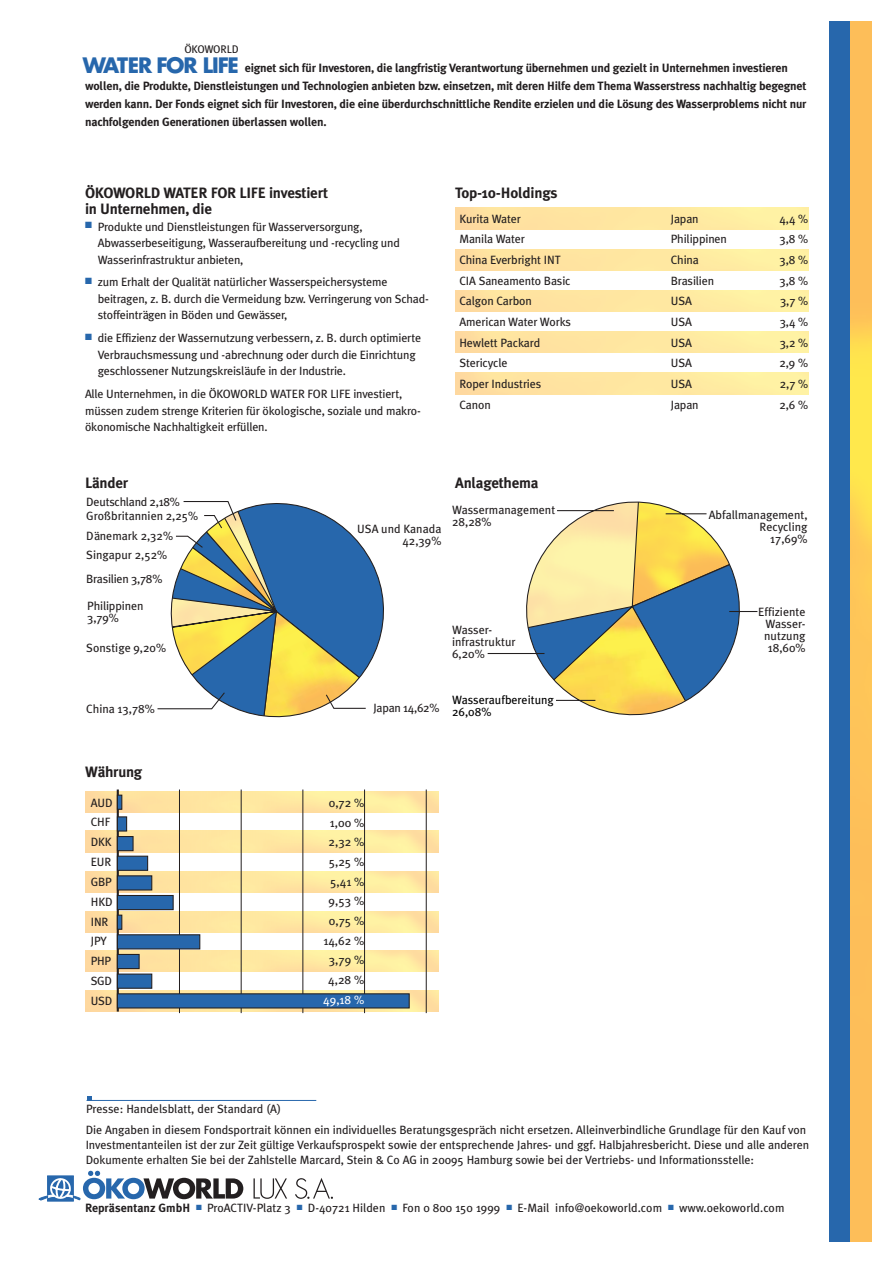
<style>
.page{position:relative;width:893px;height:1263px;background:#fff}
.page>*{position:absolute;margin:0;border:0;box-sizing:border-box;transform-origin:0 0}
.t1{font:700 20.7px "Futura";letter-spacing:-.06em;color:#2767ac}
.t2{font:700 15px/16.5px "Meta Plus";letter-spacing:-.015em;color:#231f20}
.t3{font:12px/12px "Meta Plus";letter-spacing:-.01em;color:#231f20}
.t4{font:700 12px/18px "Meta Plus";letter-spacing:-.015em;color:#231f20}
.t5{font:12px/12px "Meta Plus";color:#000}
.t6{font:12px "Meta Plus";color:#fff}
.t7{font:11.1px "Meta Plus";letter-spacing:-.02em;color:#231f20}
.s1{font-weight:700}
.s2{color:#2767ac}
</style>
<div class="page">
<div style="left:829px;top:21px;width:42px;height:1221px;background:#2767ac"></div>
<img style="left:850px;top:21px;width:21px;height:1221px">
<svg style="left:487px;top:501px;width:271px;height:215px"></svg>
<svg style="left:157px;top:501px;width:227px;height:217px"></svg>
<div style="left:48px;top:1176px;width:25px;height:25px;background:#2767ac"></div>
<svg style="left:39px;top:1171px;width:204px;height:29px"></svg>
<svg style="left:253px;top:1178px;width:34px;height:21px"></svg>
<svg style="left:295px;top:1178px;width:38px;height:21px"></svg>
<img style="left:85px;top:792px;width:353px;height:21px">
<img style="left:85px;top:831px;width:353px;height:21px">
<img style="left:85px;top:872px;width:353px;height:21px">
<img style="left:85px;top:911px;width:353px;height:21px">
<img style="left:85px;top:950px;width:353px;height:22px">
<img style="left:85px;top:990px;width:353px;height:22px">
<hr style="left:117px;top:790px;width:2px;height:222px;background:#231f20">
<hr style="left:179px;top:790px;width:1px;height:223px;background:#231f20">
<hr style="left:302px;top:790px;width:1px;height:223px;background:#231f20">
<hr style="left:364px;top:790px;width:1px;height:223px;background:#231f20">
<hr style="left:426px;top:790px;width:1px;height:223px;background:#231f20">
<div style="left:117px;top:816px;width:10px;height:16px;background:#2767ac;border:1px solid #231f20"></div>
<div style="left:117px;top:836px;width:17px;height:15px;background:#2767ac;border:1px solid #231f20"></div>
<div style="left:117px;top:856px;width:31px;height:15px;background:#2767ac;border:1px solid #231f20"></div>
<svg style="left:118px;top:915px;width:4px;height:15px"></svg>
<div style="left:117px;top:895px;width:57px;height:15px;background:#2767ac;border:1px solid #231f20"></div>
<div style="left:117px;top:954px;width:23px;height:15px;background:#2767ac;border:1px solid #231f20"></div>
<div style="left:117px;top:934px;width:83px;height:15px;background:#2767ac;border:1px solid #231f20"></div>
<div style="left:117px;top:974px;width:35px;height:15px;background:#2767ac;border:1px solid #231f20"></div>
<hr style="left:241px;top:790px;width:1px;height:223px;background:#231f20">
<div style="left:117px;top:875px;width:35px;height:16px;background:#2767ac;border:1px solid #231f20"></div>
<div style="left:117px;top:993px;width:293px;height:16px;background:#2767ac;border:1px solid #231f20"></div>
<svg style="left:118px;top:795px;width:4px;height:15px"></svg>
<hr style="left:87px;top:1100px;width:229px;height:1px;background:#2767ac">
<svg style="left:87px;top:1096px;width:4px;height:4px"></svg>
<p class="t7" style="left:184px;top:45px;width:56px">ÖKOWORLD</p>
<h1 class="t1" style="left:83px;top:56px;width:157px">WATER FOR LIFE</h1>
<p class="t4" style="left:85px;top:60px;width:722px;text-indent:160px">eignet sich für Investoren, die langfristig Verantwortung übernehmen und gezielt in Unternehmen investieren wollen, die Produkte, Dienstleistungen und Technologien anbieten bzw. einsetzen, mit deren Hilfe dem Thema Wasserstress nachhaltig begegnet werden kann. Der Fonds eignet sich für Investoren, die eine überdurchschnittliche Rendite erzielen und die Lösung des Wasserproblems nicht nur nachfolgenden Generationen überlassen wollen.</p>
<p class="t2" style="left:85px;top:185px;width:244px">ÖKOWORLD WATER FOR LIFE investiert in Unternehmen, die</p>
<p class="t3" style="left:98px;top:219px;width:304px;line-height:16.5px;text-indent:-13px"><sup>■</sup> Produkte und Dienstleistungen für Wasserversorgung,<br>Abwasserbeseitigung, Wasseraufbereitung und -recycling und<br>Wasserinfrastruktur anbieten,</p>
<p class="t3" style="left:98px;top:275px;width:332px;line-height:16.5px;text-indent:-13px"><sup>■</sup> zum Erhalt der Qualität natürlicher Wasserspeichersysteme beitragen, z. B. durch die Vermeidung bzw. Verringerung von Schad&shy;stoffeinträgen in Böden und Gewässer,</p>
<p class="t3" style="left:98px;top:331px;width:325px;line-height:16.5px;text-indent:-13px"><sup>■</sup> die Effizienz der Wassernutzung verbessern, z. B. durch optimierte<br>Verbrauchsmessung und -abrechnung oder durch die Einrichtung geschlossener Nutzungskreisläufe in der Industrie.</p>
<p class="t3" style="left:85px;top:386px;width:337px;line-height:16.5px">Alle Unternehmen, in die ÖKOWORLD WATER FOR LIFE investiert, müssen zudem strenge Kriterien für ökologische, soziale und makro&shy;ökonomische Nachhaltigkeit erfüllen.</p>
<p class="t2" style="left:455px;top:185px;width:104px">Top-10-Holdings</p>
<p class="t3" style="left:459px;top:213px;width:63px">Kurita Water</p>
<p class="t3" style="left:670px;top:213px;width:29px">Japan</p>
<p class="t3" style="left:779px;top:213px;width:30px">4,4 %</p>
<p class="t3" style="left:459px;top:234px;width:67px">Manila Water</p>
<p class="t3" style="left:670px;top:234px;width:58px">Philippinen</p>
<p class="t3" style="left:779px;top:234px;width:30px">3,8 %</p>
<p class="t3" style="left:459px;top:254px;width:103px">China Everbright INT</p>
<p class="t3" style="left:670px;top:254px;width:30px">China</p>
<p class="t3" style="left:779px;top:254px;width:30px">3,8 %</p>
<p class="t3" style="left:459px;top:275px;width:113px">CIA Saneamento Basic</p>
<p class="t3" style="left:670px;top:275px;width:45px">Brasilien</p>
<p class="t3" style="left:779px;top:275px;width:30px">3,8 %</p>
<p class="t3" style="left:459px;top:296px;width:74px">Calgon Carbon</p>
<p class="t3" style="left:670px;top:296px;width:23px">USA</p>
<p class="t3" style="left:780px;top:296px;width:30px">3,7 %</p>
<p class="t3" style="left:459px;top:317px;width:113px">American Water Works</p>
<p class="t3" style="left:670px;top:317px;width:23px">USA</p>
<p class="t3" style="left:779px;top:317px;width:30px">3,4 %</p>
<p class="t3" style="left:459px;top:337px;width:82px">Hewlett Packard</p>
<p class="t3" style="left:670px;top:337px;width:23px">USA</p>
<p class="t3" style="left:779px;top:337px;width:30px">3,2 %</p>
<p class="t3" style="left:459px;top:358px;width:50px">Stericycle</p>
<p class="t3" style="left:670px;top:358px;width:23px">USA</p>
<p class="t3" style="left:779px;top:358px;width:30px">2,9 %</p>
<p class="t3" style="left:459px;top:379px;width:83px">Roper Industries</p>
<p class="t3" style="left:670px;top:379px;width:23px">USA</p>
<p class="t3" style="left:780px;top:379px;width:30px">2,7 %</p>
<p class="t3" style="left:459px;top:399px;width:33px">Canon</p>
<p class="t3" style="left:670px;top:399px;width:29px">Japan</p>
<p class="t3" style="left:779px;top:399px;width:30px">2,6 %</p>
<p class="t2" style="left:85px;top:475px;width:45px">Länder</p>
<p class="t3" style="left:86px;top:496px;width:113px;line-height:13.4px">Deutschland 2,18%<br>Großbritannien 2,25%</p>
<p class="t3" style="left:86px;top:530px;width:88px">Dänemark 2,32%</p>
<p class="t3" style="left:86px;top:543px;width:82px;line-height:24.6px">Singapur 2,52%<br>Brasilien 3,78%</p>
<p class="t3" style="left:87px;top:600px;width:58px">Philippinen<br>3,79%</p>
<p class="t3" style="left:86px;top:643px;width:81px">Sonstige 9,20%</p>
<p class="t3" style="left:86px;top:703px;width:70px">China 13,78%</p>
<p class="t3" style="left:357px;top:523px;width:86px;text-align:right">USA und Kanada<br>42,39%</p>
<p class="t2" style="left:455px;top:475px;width:85px">Anlagethema</p>
<p class="t3" style="left:452px;top:505px;width:105px">Wassermanagement<br>28,28%</p>
<p class="t3" style="left:708px;top:509px;width:100px;text-align:right">Abfallmanagement,<br>Recycling<br>17,69%</p>
<p class="t3" style="left:373px;top:703px;width:67px">Japan 14,62%</p>
<p class="t3" style="left:452px;top:624px;width:65px">Wasser&shy;infrastruktur<br>6,20%</p>
<p class="t5" style="left:452px;top:694px;width:103px">Wasseraufbereitung<br>26,08%</p>
<p class="t3" style="left:764px;top:607px;width:43px;text-align:justify;text-indent:-6px">Effiziente Wasser&shy;nutzung 18,60%</p>
<p class="t2" style="left:85px;top:765px;width:59px">Währung</p>
<p class="t3" style="left:91px;top:793px;width:23px;line-height:19.8px">AUD<br>CHF<br>DKK<br>EUR<br>GBP<br>HKD<br>INR<br>JPY<br>PHP<br>SGD<br>USD</p>
<p class="t3" style="left:323px;top:794px;width:42px;line-height:19.6px;text-align:center">0,72 %<br>1,00 %<br>2,32 %<br>5,25 %<br>5,41 %<br>9,53 %<br>0,75 %<br>14,62 %<br>3,79 %<br>4,28 %</p>
<p class="t6" style="left:323px;top:995px;width:43px">49,18 %</p>
<p class="t3" style="left:86px;top:1103px;width:196px">Presse: Handelsblatt, der Standard (A)</p>
<p class="t3" style="left:86px;top:1123px;width:725px;line-height:15px">Die Angaben in diesem Fondsportrait können ein individuelles Beratungsgespräch nicht ersetzen. Alleinverbindliche Grundlage für den Kauf von<br>Investmentanteilen ist der zur Zeit gültige Verkaufsprospekt sowie der entsprechende Jahres- und ggf. Halbjahresbericht. Diese und alle anderen<br>Dokumente erhalten Sie bei der Zahlstelle Marcard, Stein &amp; Co AG in 20095 Hamburg sowie bei der Vertriebs- und Informationsstelle:</p>
<p class="t3" style="left:85px;top:1202px;width:701px"><span class="s1">Repräsentanz GmbH</span> <span class="s2">■</span> ProACTIV-Platz 3 <span class="s2">■</span> D-40721 Hilden <span class="s2">■</span> Fon 0 800 150 1999 <span class="s2">■</span> E-Mail info@oekoworld.com <span class="s2">■</span> www.oekoworld.com</p>
</div>
